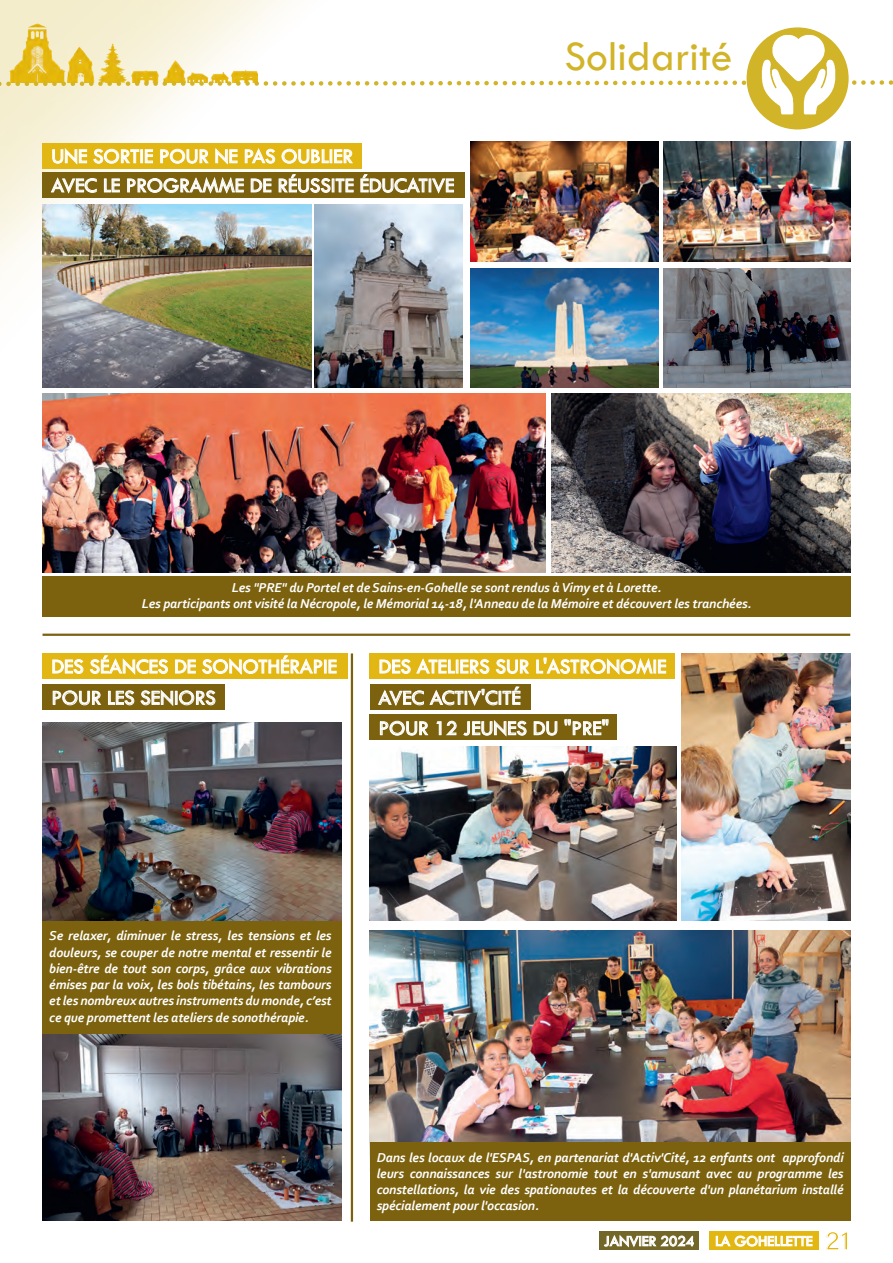
<style>
.page{position:relative;width:893px;height:1263px;background:#fff}
.page>*{position:absolute;margin:0;border:0;box-sizing:border-box;transform-origin:0 0}
.t1{font:43.5px "Tw Cen";color:#d2b429}
.t2{font:21px "Tw Cen";color:#fff}
.t3{font:15.3px "Tw Cen";color:#fff}
.t4{font:italic 700 13.5px/16.2px "Corbel";letter-spacing:-.01em;color:#fff;text-align:justify}
.s1{font-family:"Acumin Variable Concept";font-size:27px;color:#e3b713}
</style>
<div class="page">
<img style="left:0;top:0;width:851px;height:1250px">
<img style="left:0;top:19px;width:257px;height:59px">
<svg style="left:0;top:78px;width:893px;height:10px"></svg>
<div style="left:747px;top:27px;width:102px;height:102px;background:#d2b429;border-radius:50%"></div>
<img style="left:758px;top:33px;width:81px;height:81px">
<div style="left:370px;top:653px;width:305px;height:26px;background:#e3b713"></div>
<div style="left:43px;top:653px;width:305px;height:26px;background:#e3b713"></div>
<div style="left:43px;top:143px;width:319px;height:25px;background:#e3b713"></div>
<div style="left:370px;top:684px;width:161px;height:26px;background:#7c620f"></div>
<div style="left:43px;top:684px;width:182px;height:26px;background:#7c620f"></div>
<div style="left:43px;top:172px;width:422px;height:26px;background:#7c620f"></div>
<div style="left:370px;top:715px;width:247px;height:25px;background:#7c620f"></div>
<img style="left:681px;top:654px;width:169px;height:267px">
<img style="left:370px;top:930px;width:480px;height:212px">
<img style="left:370px;top:746px;width:306px;height:175px">
<img style="left:43px;top:204px;width:269px;height:184px">
<img style="left:43px;top:393px;width:502px;height:179px">
<img style="left:552px;top:393px;width:298px;height:179px">
<div style="left:709px;top:1231px;width:110px;height:18px;background:#e3b712"></div>
<div style="left:599px;top:1231px;width:100px;height:18px;background:#736629"></div>
<img style="left:315px;top:204px;width:148px;height:183px">
<img style="left:471px;top:142px;width:187px;height:119px">
<img style="left:663px;top:142px;width:187px;height:119px">
<img style="left:471px;top:268px;width:187px;height:120px">
<img style="left:663px;top:268px;width:187px;height:120px">
<div style="left:43px;top:576px;width:808px;height:41px;background:#7c620f"></div>
<div style="left:370px;top:1142px;width:481px;height:79px;background:#7c620f"></div>
<hr style="left:43px;top:634px;width:807px;height:2px;background:#7c620f">
<hr style="left:351px;top:653px;width:2px;height:569px;background:#7c620f">
<img style="left:43px;top:723px;width:299px;height:198px">
<img style="left:43px;top:1034px;width:299px;height:187px">
<div style="left:43px;top:921px;width:299px;height:113px;background:#7c620f"></div>
<p class="t2" style="left:51px;top:143px;width:303px">UNE SORTIE POUR NE PAS OUBLIER</p>
<p class="t2" style="left:51px;top:173px;width:404px">AVEC LE PROGRAMME DE RÉUSSITE ÉDUCATIVE</p>
<p class="t1" style="left:564px;top:30px;width:170px">Solidarité</p>
<p class="t4" style="left:142px;top:579px;width:611px;text-align:center">Les "PRE" du Portel et de Sains-en-Gohelle se sont rendus à Vimy et à Lorette.<br>Les participants ont visité la Nécropole, le Mémorial 14-18, l'Anneau de la Mémoire et découvert les tranchées.</p>
<p class="t2" style="left:51px;top:654px;width:287px">DES SÉANCES DE SONOTHÉRAPIE</p>
<p class="t2" style="left:379px;top:654px;width:289px">DES ATELIERS SUR L'ASTRONOMIE</p>
<p class="t2" style="left:51px;top:685px;width:166px">POUR LES SENIORS</p>
<p class="t2" style="left:379px;top:685px;width:144px">AVEC ACTIV'CITÉ</p>
<p class="t2" style="left:379px;top:715px;width:232px">POUR 12 JEUNES DU "PRE"</p>
<p class="t4" style="left:49px;top:927px;width:284px">Se relaxer, diminuer le stress, les tensions et les douleurs, se couper de notre mental et ressentir le bien-être de tout son corps, grâce aux vibrations émises par la voix, les bols tibétains, les tambours et les nombreux autres instruments du monde, c’est ce que promettent les ateliers de sonothérapie.</p>
<p class="t4" style="left:377px;top:1149px;width:468px">Dans les locaux de l'ESPAS, en partenariat d'Activ'Cité, 12 enfants ont approfondi leurs connaissances sur l'astronomie tout en s'amusant avec au programme les constellations, la vie des spationautes et la découverte d'un planétarium installé spécialement pour l'occasion.</p>
<p class="t3" style="left:604px;top:1232px;width:92px">JANVIER 2024</p>
<p class="t3" style="left:715px;top:1232px;width:137px">LA GOHELLETTE <span class="s1">21</span></p>
</div>
